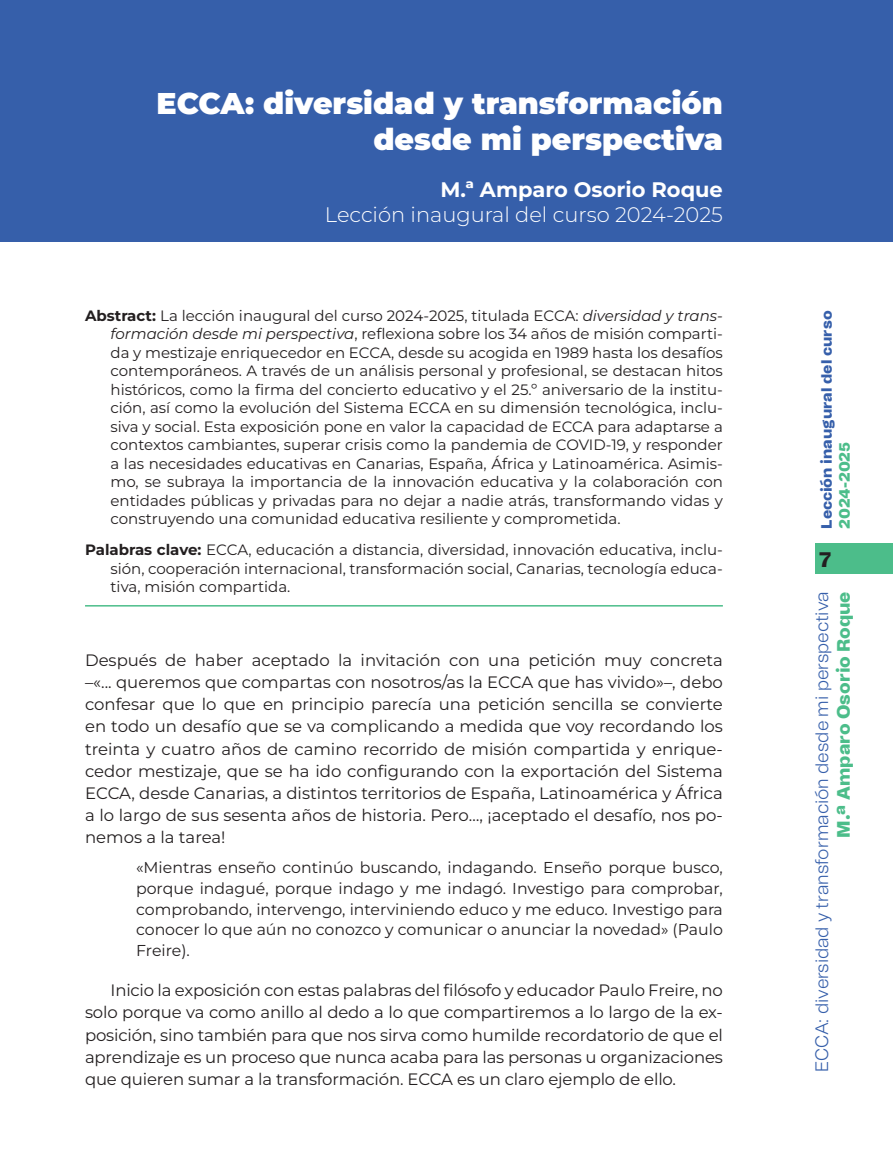
<style>
.page{position:relative;width:893px;height:1149px;background:#fff}
.page>*{position:absolute;margin:0;border:0;box-sizing:border-box;transform-origin:0 0}
.Normal1{font:900 30px/36px "Montserrat";color:#fff;text-align:right}
.Normal1-2{font:300 21px "Montserrat";color:#fff}
.Normal1-3{font:700 21px "Montserrat";color:#fff}
.t1{font:900 21px "Tomato Grotesk";color:#231f20}
.t2{font:300 18px "Tomato Grotesk";color:#365faa}
.t3{font:900 18px "Tomato Grotesk";color:#4cbd8a}
.Normal1-4{font:16.5px/22.2px "Montserrat";letter-spacing:-.01em;color:#231f20;text-align:justify}
.METIDOS{font:15.75px/20.7px "Montserrat";color:#231f20;text-align:justify}
.Normal1-5{font:15px/18.5px "Montserrat";color:#231f20;text-align:justify}
.t4{font:900 15px "Tomato Grotesk";color:#365faa}
.t5{font:900 15px "Tomato Grotesk";letter-spacing:-.02em;color:#4cbd8a}
.s1{font-weight:700}
.s2{font-style:italic}
</style>
<div class="page">
<div style="left:815px;top:542px;width:78px;height:31px;background:#4cbd8a"></div>
<div style="left:0;top:0;width:893px;height:241px;background:#365faa"></div>
<hr style="left:85px;top:605px;width:638px;height:1px;background:#4cbd8a">
<p class="Normal1" style="left:157px;top:85px;width:568px">ECCA: diversidad y transformación desde mi perspectiva</p>
<p class="Normal1-3" style="left:441px;top:175px;width:284px">M.ª Amparo Osorio Roque</p>
<p class="Normal1-2" style="left:325px;top:200px;width:399px">Lección inaugural del curso 2024-2025</p>
<p class="Normal1-5" style="left:111px;top:306px;width:614px;text-indent:-26px"><span class="s1">Abstract:</span> La lección inaugural del curso 2024-2025, titulada ECCA: <span class="s2">diversidad y trans&shy;formación desde mi perspectiva</span>, reflexiona sobre los 34 años de misión comparti&shy;da y mestizaje enriquecedor en ECCA, desde su acogida en 1989 hasta los desafíos contemporáneos. A través de un análisis personal y profesional, se destacan hitos históricos, como la firma del concierto educativo y el 25.º aniversario de la institu&shy;ción, así como la evolución del Sistema ECCA en su dimensión tecnológica, inclu&shy;siva y social. Esta exposición pone en valor la capacidad de ECCA para adaptarse a contextos cambiantes, superar crisis como la pandemia de COVID-19, y responder a las necesidades educativas en Canarias, España, África y Latinoamérica. Asimis&shy;mo, se subraya la importancia de la innovación educativa y la colaboración con entidades públicas y privadas para no dejar a nadie atrás, transformando vidas y construyendo una comunidad educativa resiliente y comprometida.</p>
<p class="Normal1-5" style="left:111px;top:540px;width:614px;text-indent:-26px"><span class="s1">Palabras clave:</span> ECCA, educación a distancia, diversidad, innovación educativa, inclu&shy;sión, cooperación internacional, transformación social, Canarias, tecnología educa&shy;tiva, misión compartida.</p>
<p class="Normal1-4" style="left:85px;top:648px;width:639px">Después de haber aceptado la invitación con una petición muy concreta –«... queremos que compartas con nosotros/as la ECCA que has vivido»–, debo confesar que lo que en principio parecía una petición sencilla se convierte en todo un desafío que se va complicando a medida que voy recordando los treinta y cuatro años de camino recorrido de misión compartida y enrique&shy;cedor mestizaje, que se ha ido configurando con la exportación del Sistema ECCA, desde Canarias, a distintos territorios de España, Latinoamérica y África a lo largo de sus sesenta años de historia. Pero…, ¡aceptado el desafío, nos po&shy;nemos a la tarea!</p>
<p class="METIDOS" style="left:136px;top:856px;width:588px">«Mientras enseño continúo buscando, indagando. Enseño porque busco, porque indagué, porque indago y me indagó. Investigo para comprobar, comprobando, intervengo, interviniendo educo y me educo. Investigo para conocer lo que aún no conozco y comunicar o anunciar la novedad» (Paulo Freire).</p>
<p class="Normal1-4" style="left:85px;top:978px;width:639px;text-indent:26px">Inicio la exposición con estas palabras del filósofo y educador Paulo Freire, no solo porque va como anillo al dedo a lo que compartiremos a lo largo de la ex&shy;posición, sino también para que nos sirva como humilde recordatorio de que el aprendizaje es un proceso que nunca acaba para las personas u organizaciones que quieren sumar a la transformación. ECCA es un claro ejemplo de ello.</p>
<p class="t4" style="left:815px;top:528px;width:220px;rotate:-90deg">Lección inaugural del curso</p>
<p class="t5" style="left:833px;top:528px;width:88px;rotate:-90deg">2024-2025</p>
<h2 class="t1" style="left:819px;top:543px;width:14px">7</h2>
<p class="t2" style="left:810px;top:1071px;width:481px;rotate:-90deg">ECCA: diversidad y transformación desde mi perspectiva</p>
<p class="t3" style="left:830px;top:837px;width:248px;rotate:-90deg">M.ª Amparo Osorio Roque</p>
</div>
